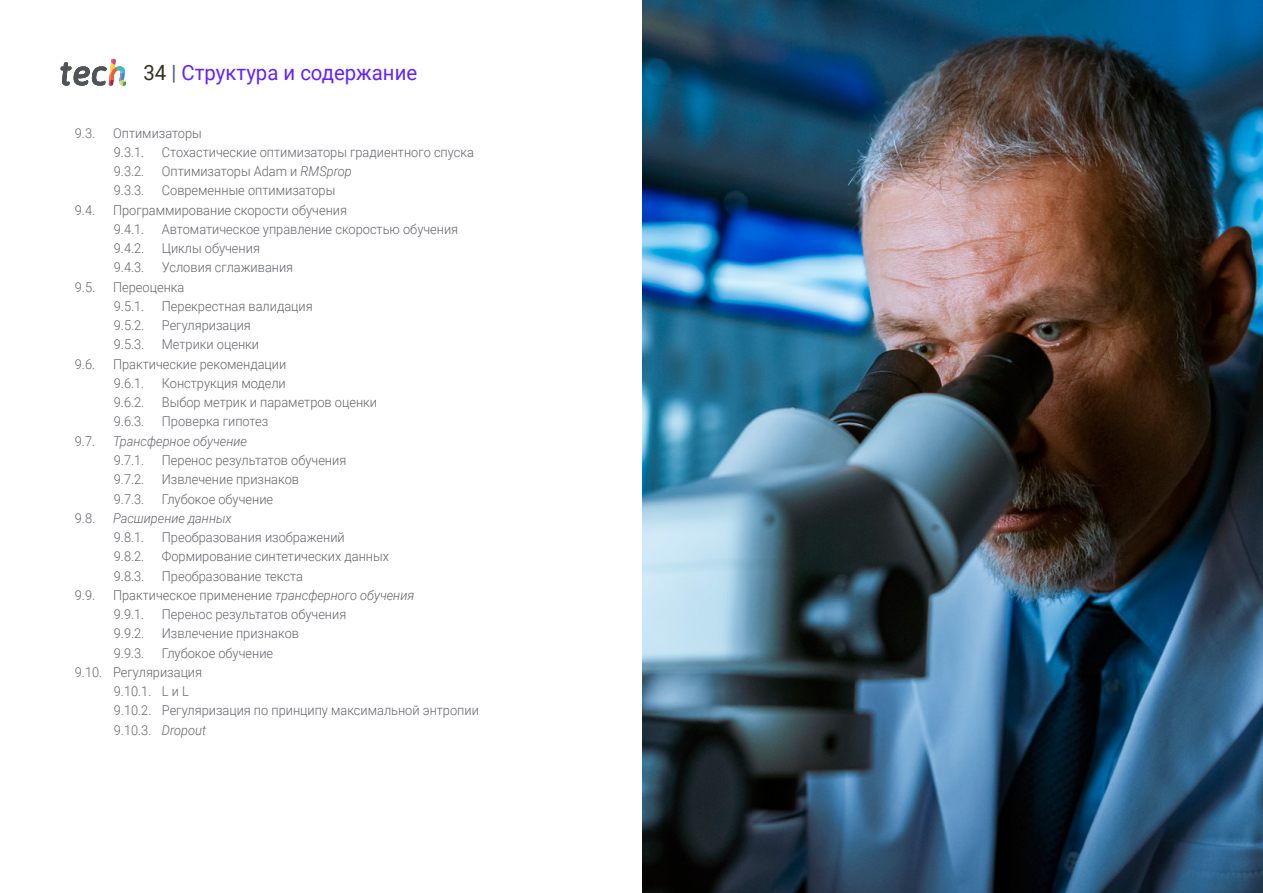
<style>
.page{position:relative;width:1263px;height:893px;background:#fff}
.page>*{position:absolute;margin:0;border:0;box-sizing:border-box;transform-origin:0 0}
.t1{font:21px "Roboto";color:#6522ff}
.t2{font:300 13.5px/19.2px "Roboto";color:#61646a;scale:.95 1}
.t3{font:italic 300 13.5px "Roboto";color:#61646a;scale:.95 1}
.s1{color:#312e20}
.s2{color:#41529d}
.s3{font-style:italic}
</style>
<div class="page">
<img style="left:642px;top:0;width:621px;height:893px">
<svg style="left:61px;top:59px;width:65px;height:27px"></svg>
<h1 class="t1" style="left:144px;top:57px;width:275px"><span class="s1">34</span> <span class="s2">|</span> Структура и содержание</h1>
<p class="t2" style="left:75px;top:123px;width:23px">9.3.</p>
<p class="t2" style="left:113px;top:123px;width:95px">Оптимизаторы<br>9.3.1.</p>
<p class="t2" style="left:162px;top:142px;width:330px">Стохастические оптимизаторы градиентного спуска</p>
<p class="t2" style="left:114px;top:161px;width:34px">9.3.2.</p>
<p class="t2" style="left:162px;top:161px;width:201px">Оптимизаторы Adam и <span class="s3">RMSprop</span></p>
<p class="t2" style="left:114px;top:181px;width:34px">9.3.3.</p>
<p class="t2" style="left:162px;top:181px;width:184px">Современные оптимизаторы</p>
<p class="t2" style="left:75px;top:200px;width:23px">9.4.</p>
<p class="t2" style="left:113px;top:200px;width:248px">Программирование скорости обучения<br>9.4.1.</p>
<p class="t2" style="left:162px;top:219px;width:313px">Автоматическое управление скоростью обучения</p>
<p class="t2" style="left:114px;top:238px;width:34px">9.4.2.</p>
<p class="t2" style="left:162px;top:238px;width:105px">Циклы обучения</p>
<p class="t2" style="left:114px;top:258px;width:34px">9.4.3.</p>
<p class="t2" style="left:162px;top:258px;width:140px">Условия сглаживания</p>
<p class="t2" style="left:75px;top:277px;width:23px">9.5.</p>
<p class="t2" style="left:113px;top:277px;width:77px">Переоценка<br>9.5.1.</p>
<p class="t2" style="left:162px;top:296px;width:160px">Перекрестная валидация</p>
<p class="t2" style="left:114px;top:315px;width:34px">9.5.2.</p>
<p class="t2" style="left:162px;top:315px;width:95px">Регуляризация</p>
<p class="t2" style="left:114px;top:335px;width:34px">9.5.3.</p>
<p class="t2" style="left:162px;top:335px;width:104px">Метрики оценки</p>
<p class="t2" style="left:75px;top:354px;width:23px">9.6.</p>
<p class="t2" style="left:113px;top:354px;width:184px">Практические рекомендации<br>9.6.1.</p>
<p class="t2" style="left:162px;top:373px;width:132px">Конструкция модели</p>
<p class="t2" style="left:114px;top:392px;width:34px">9.6.2.</p>
<p class="t2" style="left:162px;top:392px;width:228px">Выбор метрик и параметров оценки</p>
<p class="t2" style="left:114px;top:412px;width:34px">9.6.3.</p>
<p class="t2" style="left:162px;top:412px;width:114px">Проверка гипотез</p>
<p class="t2" style="left:75px;top:431px;width:23px">9.7.</p>
<p class="t3" style="left:113px;top:431px;width:142px">Трансферное обучение</p>
<p class="t2" style="left:114px;top:450px;width:34px">9.7.1.</p>
<p class="t2" style="left:162px;top:450px;width:196px">Перенос результатов обучения</p>
<p class="t2" style="left:114px;top:469px;width:34px">9.7.2.</p>
<p class="t2" style="left:162px;top:469px;width:146px">Извлечение признаков</p>
<p class="t2" style="left:114px;top:489px;width:34px">9.7.3.</p>
<p class="t2" style="left:162px;top:489px;width:119px">Глубокое обучение</p>
<p class="t2" style="left:75px;top:508px;width:23px">9.8.</p>
<p class="t3" style="left:113px;top:508px;width:126px">Расширение данных</p>
<p class="t2" style="left:114px;top:527px;width:34px">9.8.1.</p>
<p class="t2" style="left:162px;top:527px;width:194px">Преобразования изображений</p>
<p class="t2" style="left:114px;top:546px;width:34px">9.8.2.</p>
<p class="t2" style="left:162px;top:546px;width:241px">Формирование синтетических данных</p>
<p class="t2" style="left:114px;top:566px;width:34px">9.8.3.</p>
<p class="t2" style="left:162px;top:566px;width:150px">Преобразование текста</p>
<p class="t2" style="left:75px;top:585px;width:23px">9.9.</p>
<p class="t2" style="left:113px;top:585px;width:318px">Практическое применение <span class="s3">трансферного обучения<br></span>9.9.1.</p>
<p class="t2" style="left:162px;top:604px;width:196px">Перенос результатов обучения</p>
<p class="t2" style="left:114px;top:623px;width:34px">9.9.2.</p>
<p class="t2" style="left:162px;top:623px;width:146px">Извлечение признаков</p>
<p class="t2" style="left:114px;top:643px;width:34px">9.9.3.</p>
<p class="t2" style="left:162px;top:643px;width:119px">Глубокое обучение</p>
<p class="t2" style="left:75px;top:662px;width:135px">9.10. Регуляризация</p>
<p class="t2" style="left:114px;top:681px;width:80px">9.10.1. L и L</p>
<p class="t2" style="left:114px;top:700px;width:386px">9.10.2. Регуляризация по принципу максимальной энтропии</p>
<p class="t2" style="left:114px;top:720px;width:99px">9.10.3. <span class="s3">Dropout</span></p>
</div>
